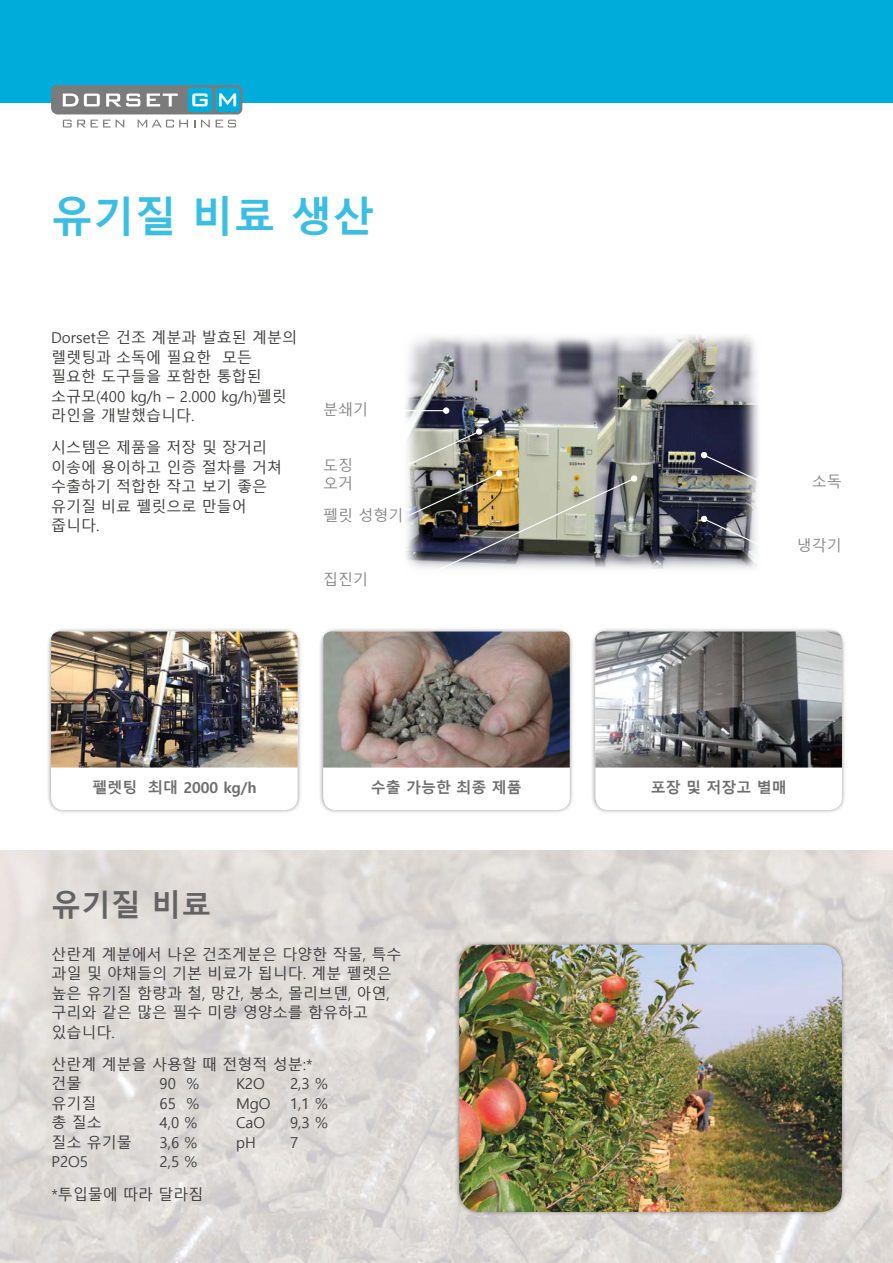
<style>
.page{position:relative;width:893px;height:1263px;background:#fff}
.page>*{position:absolute;margin:0;border:0;box-sizing:border-box;transform-origin:0 0}
.Pagina_header{font:700 42px "Malgun Gothic";color:#3cbee3}
.Pagina_subheaders{font:700 30px "Malgun Gothic";color:#646363}
.Din_pro_regular{font:15px/19.5px "Malgun Gothic";color:#3c3c3b}
.Regular_dik_gedrukt{font:700 15px "Malgun Gothic";color:#706f6f}
.Din_pro_regular-2{font:15px/18px "Malgun Gothic";color:#878787}
</style>
<div class="page">
<div style="left:46px;top:627px;width:256px;height:188px;background:#000;opacity:.4"></div>
<div style="left:51px;top:631px;width:247px;height:179px;background:#fff;border-radius:13px"></div>
<div style="left:318px;top:627px;width:256px;height:188px;background:#000;opacity:.4"></div>
<div style="left:323px;top:631px;width:247px;height:179px;background:#fff;border-radius:13px"></div>
<div style="left:591px;top:627px;width:256px;height:188px;background:#000;opacity:.4"></div>
<div style="left:595px;top:631px;width:247px;height:179px;background:#fff;border-radius:13px"></div>
<div style="left:0;top:0;width:893px;height:102px;background:#00adda"></div>
<svg style="left:51px;top:85px;width:191px;height:29px;background:#7a98a0"></svg>
<svg style="left:63px;top:120px;width:61px;height:8px"></svg>
<svg style="left:138px;top:120px;width:50px;height:8px"></svg>
<svg style="left:201px;top:120px;width:9px;height:8px"></svg>
<svg style="left:216px;top:120px;width:20px;height:8px"></svg>
<img style="left:0;top:850px;width:893px;height:413px">
<div style="left:455px;top:940px;width:392px;height:276px;background:#000;opacity:.4"></div>
<img style="left:459px;top:945px;width:383px;height:267px">
<img style="left:51px;top:631px;width:247px;height:136px">
<img style="left:323px;top:631px;width:247px;height:136px">
<img style="left:595px;top:631px;width:247px;height:136px">
<svg style="left:406px;top:335px;width:353px;height:234px;background:#88898f"></svg>
<div style="left:443px;top:407px;width:6px;height:7px;background:#fff;border-radius:50%"></div>
<hr style="left:387px;top:410px;width:59px;height:1px;background:#fff">
<svg style="left:700px;top:451px;width:59px;height:33px;background:#61606c"></svg>
<svg style="left:700px;top:515px;width:59px;height:33px;background:#70717b"></svg>
<img style="left:406px;top:428px;width:232px;height:141px">
<p class="Pagina_header" style="left:51px;top:192px;width:325px">유기질 비료 생산</p>
<p class="Din_pro_regular" style="left:51px;top:328px;width:247px">Dorset은 건조 계분과 발효된 계분의 렐렛팅과 소독에 필요한 모든 필요한 도구들을 포함한 통합된 소규모(400 kg/h – 2.000 kg/h)펠릿 라인을 개발했습니다.</p>
<p class="Din_pro_regular" style="left:51px;top:438px;width:233px">시스템은 제품을 저장 및 장거리 이송에 용이하고 인증 절차를 거쳐 수출하기 적합한 작고 보기 좋은 유기질 비료 펠릿으로 만들어 줍니다.</p>
<p class="Din_pro_regular-2" style="left:323px;top:401px;width:46px">분쇄기</p>
<p class="Din_pro_regular-2" style="left:323px;top:456px;width:31px">도징 오거</p>
<p class="Din_pro_regular-2" style="left:323px;top:507px;width:82px">펠릿 성형기</p>
<p class="Din_pro_regular-2" style="left:323px;top:571px;width:46px">집진기</p>
<p class="Din_pro_regular-2" style="left:812px;top:473px;width:31px">소독</p>
<p class="Din_pro_regular-2" style="left:797px;top:537px;width:46px">냉각기</p>
<p class="Regular_dik_gedrukt" style="left:93px;top:779px;width:166px">펠렛팅 최대 2000 kg/h</p>
<p class="Regular_dik_gedrukt" style="left:371px;top:779px;width:152px">수출 가능한 최종 제품</p>
<p class="Regular_dik_gedrukt" style="left:651px;top:779px;width:137px">포장 및 저장고 별매</p>
<p class="Pagina_subheaders" style="left:51px;top:887px;width:162px">유기질 비료</p>
<p class="Din_pro_regular" style="left:51px;top:945px;width:351px">산란계 계분에서 나온 건조게분은 다양한 작물, 특수 과일 및 야채들의 기본 비료가 됩니다. 계분 펠렛은 높은 유기질 함량과 철, 망간, 붕소, 몰리브덴, 아연, 구리와 같은 많은 필수 미량 영양소를 함유하고 있습니다.</p>
<p class="Din_pro_regular" style="left:51px;top:1055px;width:263px">산란계 계분을 사용할 때 전형적 성분:* 건물</p>
<p class="Din_pro_regular" style="left:236px;top:1074px;width:30px">K2O</p>
<p class="Din_pro_regular" style="left:290px;top:1074px;width:39px">2,3 %</p>
<p class="Din_pro_regular" style="left:236px;top:1094px;width:36px">MgO</p>
<p class="Din_pro_regular" style="left:290px;top:1094px;width:39px">1,1 %</p>
<p class="Din_pro_regular" style="left:236px;top:1113px;width:30px">CaO</p>
<p class="Din_pro_regular" style="left:290px;top:1113px;width:39px">9,3 %</p>
<p class="Din_pro_regular" style="left:236px;top:1133px;width:21px">pH</p>
<p class="Din_pro_regular" style="left:290px;top:1133px;width:10px">7</p>
<p class="Din_pro_regular" style="left:159px;top:1074px;width:41px">90 %</p>
<p class="Din_pro_regular" style="left:51px;top:1094px;width:46px">유기질</p>
<p class="Din_pro_regular" style="left:159px;top:1094px;width:41px">65 %</p>
<p class="Din_pro_regular" style="left:51px;top:1113px;width:52px">총 질소</p>
<p class="Din_pro_regular" style="left:159px;top:1113px;width:39px">4,0 %</p>
<p class="Din_pro_regular" style="left:51px;top:1133px;width:82px">질소 유기물</p>
<p class="Din_pro_regular" style="left:159px;top:1133px;width:39px">3,6 %</p>
<p class="Din_pro_regular" style="left:51px;top:1152px;width:38px">P2O5</p>
<p class="Din_pro_regular" style="left:159px;top:1152px;width:39px">2,5 %</p>
<p class="Din_pro_regular" style="left:51px;top:1185px;width:153px">*투입물에 따라 달라짐</p>
</div>
